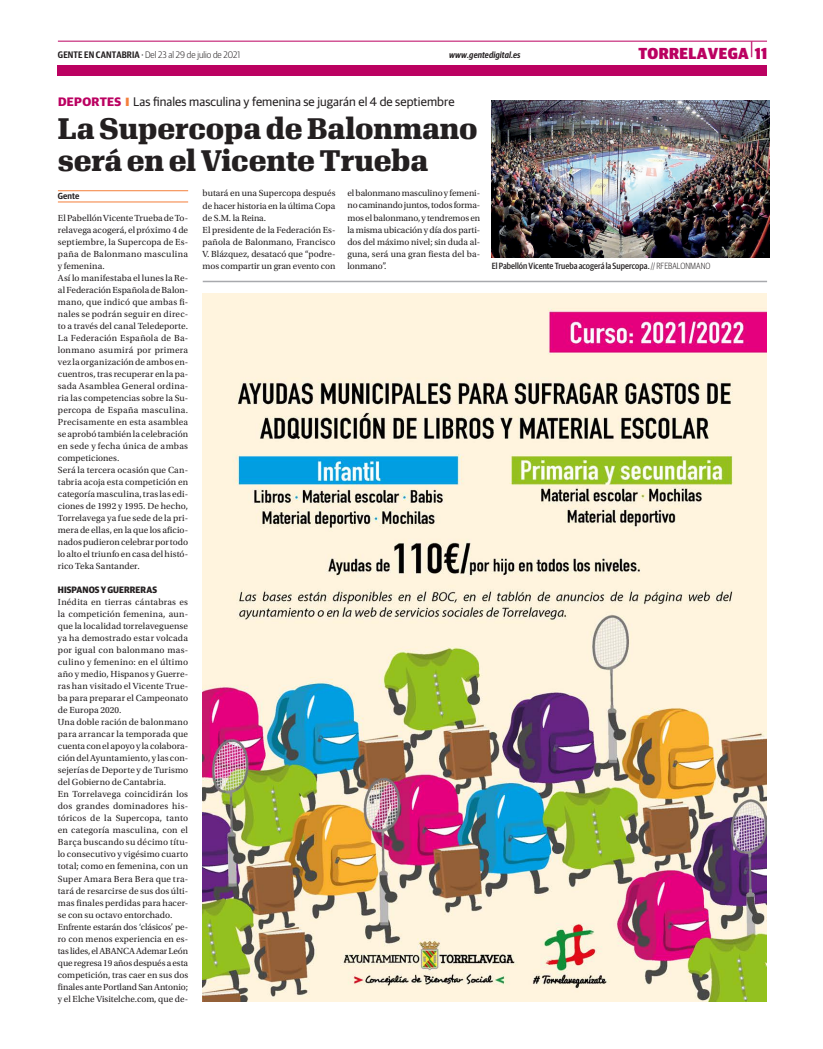
<style>
.page{position:relative;width:823px;height:1049px;background:#fff}
.page>*{position:absolute;margin:0;border:0;box-sizing:border-box;transform-origin:0 0}
.Titular_a_3{font:800 29px/32px "Algebra";letter-spacing:-.005em;color:#231f20}
.t1{font:900 16px "Guardian Sans Narrow";letter-spacing:.025em;color:#bb0161}
.t2{font:12.5px "Guardian Sans";letter-spacing:.005em;color:#231f20}
.t3{font:300 9.5px "Guardian Sans Narrow";color:#231f20}
.Texto_Burgos{font:9.3px/12px "Utopia Std";letter-spacing:.005em;color:#231f20;text-align:justify}
.Texto_Burgos-2{font:700 9.3px "Guardian Sans Narrow";letter-spacing:.005em;color:#231f20}
.Texto_Burgos-3{font:500 9px "Guardian Sans Cond";letter-spacing:.005em;color:#231f20}
.Nueva_hoja_de_estilo{font:italic 600 9px "Guardian Sans Cond";letter-spacing:.01em;color:#231f20}
.Texto_Burgos-4{font:600 8.8px "Guardian Sans Narrow";letter-spacing:.005em;color:#231f20}
.s1{font-family:"Guardian Sans Cond";font-weight:600}
.s2{font-family:"Guardian Sans Cond";font-weight:500}
.s3{font-weight:700;font-size:12.3px;color:#bb0161}
.s4{font-weight:900;font-size:12px;color:#f47f3b}
.s5{font-weight:300}
</style>
<div class="page">
<hr style="left:203px;top:281px;width:563px;height:1px;background:#a8a9ad">
<hr style="left:58px;top:190px;width:130px;height:1px;background:#f47f3b">
<hr style="left:58px;top:202px;width:130px;height:1px;background:#f47f3b">
<img style="left:491px;top:100px;width:277px;height:157px">
<img style="left:203px;top:293px;width:563px;height:709px">
<hr style="left:58px;top:41px;width:708px;height:1px;background:#bb0161">
<div style="left:58px;top:65px;width:708px;height:11px;background:#bb0161"></div>
<p class="t3" style="left:58px;top:49px;width:184px"><span class="s1">GENTE EN CANTABRIA</span> <span class="s2">·</span> Del 23 al 29 de julio de 2021</p>
<p class="Nueva_hoja_de_estilo" style="left:449px;top:49px;width:73px">www.gentedigital.es</p>
<p class="t2" style="left:58px;top:93px;width:398px"><span class="s3">DEPORTES</span> <span class="s4">I</span> Las finales masculina y femenina se jugarán el 4 de septiembre</p>
<p class="Titular_a_3" style="left:58px;top:110px;width:421px">La Supercopa de Balonmano será en el Vicente Trueba</p>
<p class="t1" style="left:638px;top:42px;width:130px">TORRELAVEGA <sup>|</sup>11</p>
<p class="Texto_Burgos-4" style="left:58px;top:190px;width:23px">Gente</p>
<p class="Texto_Burgos" style="left:58px;top:212px;width:132px">El Pabellón Vicente Trueba de To&shy;relavega acogerá, el próximo 4 de septiembre, la Supercopa de Es&shy;paña de Balonmano masculina y femenina.</p>
<p class="Texto_Burgos" style="left:58px;top:272px;width:132px">Así lo manifestaba el lunes la Re&shy;al Federación Española de Balon&shy;mano, que indicó que ambas fi&shy;nales se podrán seguir en direc&shy;to a través del canal Teledeporte.</p>
<p class="Texto_Burgos" style="left:58px;top:332px;width:132px">La Federación Española de Ba&shy;lonmano asumirá por primera vez la organización de ambos en&shy;cuentros, tras recuperar en la pa&shy;sada Asamblea General ordina&shy;ria las competencias sobre la Su&shy;percopa de España masculina.<br>Precisamente en esta asamblea se aprobó también la celebración en sede y fecha única de ambas competiciones.</p>
<p class="Texto_Burgos" style="left:58px;top:464px;width:132px">Será la tercera ocasión que Can&shy;tabria acoja esta competición en categoría masculina, tras las edi&shy;ciones de 1992 y 1995. De hecho, Torrelavega ya fue sede de la pri&shy;mera de ellas, en la que los aficio&shy;nados pudieron celebrar por todo lo alto el triunfo en casa del histó&shy;rico Teka Santander.</p>
<p class="Texto_Burgos-2" style="left:58px;top:583px;width:101px">HISPANOS Y GUERRERAS</p>
<p class="Texto_Burgos" style="left:58px;top:596px;width:132px">Inédita en tierras cántabras es la competición femenina, aun&shy;que la localidad torrelaveguense ya ha demostrado estar volcada por igual con balonmano mas&shy;culino y femenino: en el último año y medio, Hispanos y Guerre&shy;ras han visitado el Vicente True&shy;ba para preparar el Campeonato de Europa 2020.</p>
<p class="Texto_Burgos" style="left:58px;top:716px;width:132px">Una doble ración de balonmano para arrancar la temporada que cuenta con el apoyo y la colabora&shy;ción del Ayuntamiento, y las con&shy;sejerías de Deporte y de Turismo del Gobierno de Cantabria.</p>
<p class="Texto_Burgos" style="left:58px;top:788px;width:132px">En Torrelavega coincidirán los dos grandes dominadores his&shy;tóricos de la Supercopa, tanto en categoría masculina, con el Barça buscando su décimo títu&shy;lo consecutivo y vigésimo cuarto total; como en femenina, con un Super Amara Bera Bera que tra&shy;tará de resarcirse de sus dos últi&shy;mas finales perdidas para hacer&shy;se con su octavo entorchado.</p>
<p class="Texto_Burgos" style="left:58px;top:921px;width:132px">Enfrente estarán dos ‘clásicos’ pe&shy;ro con menos experiencia en es&shy;tas lides, el ABANCA Ademar León que regresa 19 años después a esta competición, tras caer en sus dos finales ante Portland San Antonio; y el Elche Visitelche.com, que de-</p>
<p class="Texto_Burgos" style="left:202px;top:188px;width:134px">butará en una Supercopa después de hacer historia en la última Copa de S.M. la Reina.</p>
<p class="Texto_Burgos" style="left:202px;top:224px;width:134px">El presidente de la Federación Es&shy;pañola de Balonmano, Francisco V. Blázquez, desatacó que “podre&shy;mos compartir un gran evento con</p>
<p class="Texto_Burgos" style="left:347px;top:188px;width:134px">el balonmano masculino y femeni&shy;no caminando juntos, todos forma&shy;mos el balonmano, y tendremos en la misma ubicación y día dos parti&shy;dos del máximo nivel; sin duda al&shy;guna, será una gran fiesta del ba&shy;lonmano”.</p>
<p class="Texto_Burgos-3" style="left:491px;top:259px;width:220px">El Pabellón Vicente Trueba acogerá la Supercopa. <span class="s5">// RFEBALONMANO</span></p>
</div>
